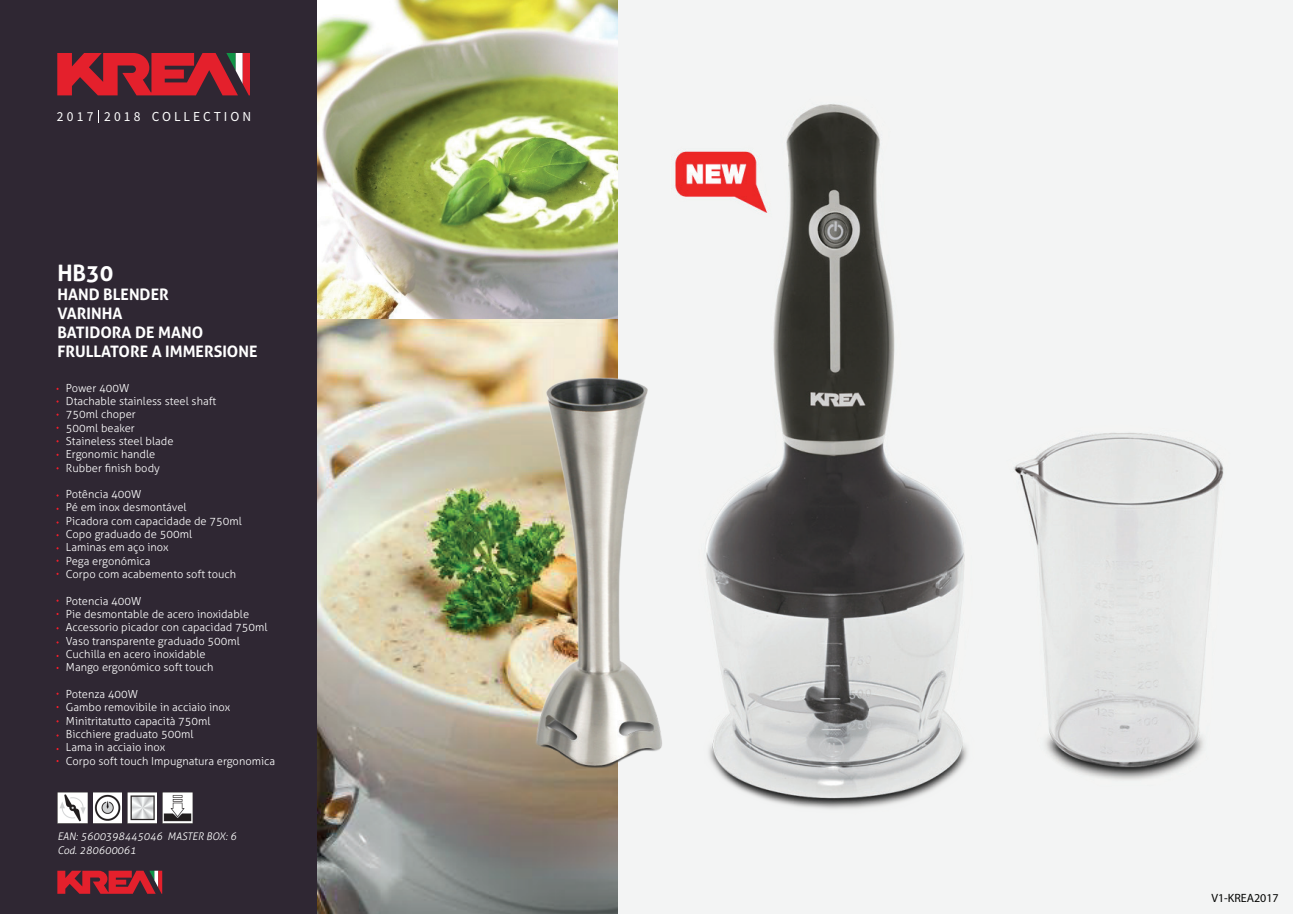
<style>
.page{position:relative;width:1293px;height:914px;background:#fff}
.page>*{position:absolute;margin:0;border:0;box-sizing:border-box;transform-origin:0 0}
.t1{font:700 22.65px "Aller";color:#fff}
.t2{font:700 15.75px/19px "Aller";color:#fff}
.t3{font:13.65px "Source Sans Pro";letter-spacing:.22em;color:#fff}
.t4{font:12px "Myriad Pro";color:#040503}
.t5{font:300 11.1px/13.4px "Aller";color:#fff}
.t6{font:italic 300 10.5px/14px "Aller";color:#fff}
</style>
<div class="page">
<div style="left:0;top:0;width:1292px;height:914px;background:#f3f4f4"></div>
<div style="left:0;top:0;width:594px;height:914px;background:#2f2733"></div>
<svg style="left:57px;top:871px;width:105px;height:23px"></svg>
<svg style="left:57px;top:53px;width:193px;height:42px"></svg>
<img style="left:318px;top:318px;width:300px;height:596px">
<img style="left:535px;top:104px;width:689px;height:710px">
<img style="left:318px;top:0;width:300px;height:318px">
<img style="left:57px;top:792px;width:135px;height:31px">
<hr style="left:88px;top:791px;width:4px;height:33px;background:#2f2733">
<hr style="left:123px;top:791px;width:4px;height:33px;background:#2f2733">
<hr style="left:157px;top:791px;width:4px;height:33px;background:#2f2733">
<p class="t3" style="left:57px;top:107px;width:196px">2017 2018 COLLECTION</p>
<h1 class="t1" style="left:57px;top:259px;width:58px">HB30</h1>
<h2 class="t2" style="left:57px;top:285px;width:201px">HAND BLENDER<br>VARINHA<br>BATIDORA DE MANO<br>FRULLATORE A IMMERSIONE</h2>
<p class="t5" style="left:66px;top:381px;width:152px">Power 400W<br>Dtachable stainless steel shaft<br>750ml choper<br>500ml beaker<br>Staineless steel blade<br>Ergonomic handle<br>Rubber finish body</p>
<p class="t5" style="left:66px;top:487px;width:177px">Potência 400W<br>Pé em inox desmontável<br>Picadora com capacidade de 750ml<br>Copo graduado de 500ml<br>Laminas em aço inox<br>Pega ergonómica<br>Corpo com acabemento soft touch</p>
<p class="t5" style="left:66px;top:594px;width:203px">Potencia 400W<br>Pie desmontable de acero inoxidable<br>Accessorio picador con capacidad 750ml<br>Vaso transparente graduado 500ml<br>Cuchilla en acero inoxidable<br>Mango ergonómico soft touch</p>
<p class="t5" style="left:66px;top:687px;width:211px">Potenza 400W<br>Gambo removibile in acciaio inox<br>Minitritatutto capacità 750ml<br>Bicchiere graduato 500ml<br>Lama in acciaio inox<br>Corpo soft touch Impugnatura ergonomica</p>
<p class="t6" style="left:57px;top:829px;width:180px">EAN: 5600398445046 MASTER BOX: 6<br>Cod. 280600061</p>
<p class="t4" style="left:1211px;top:891px;width:69px">V1-KREA2017</p>
</div>
